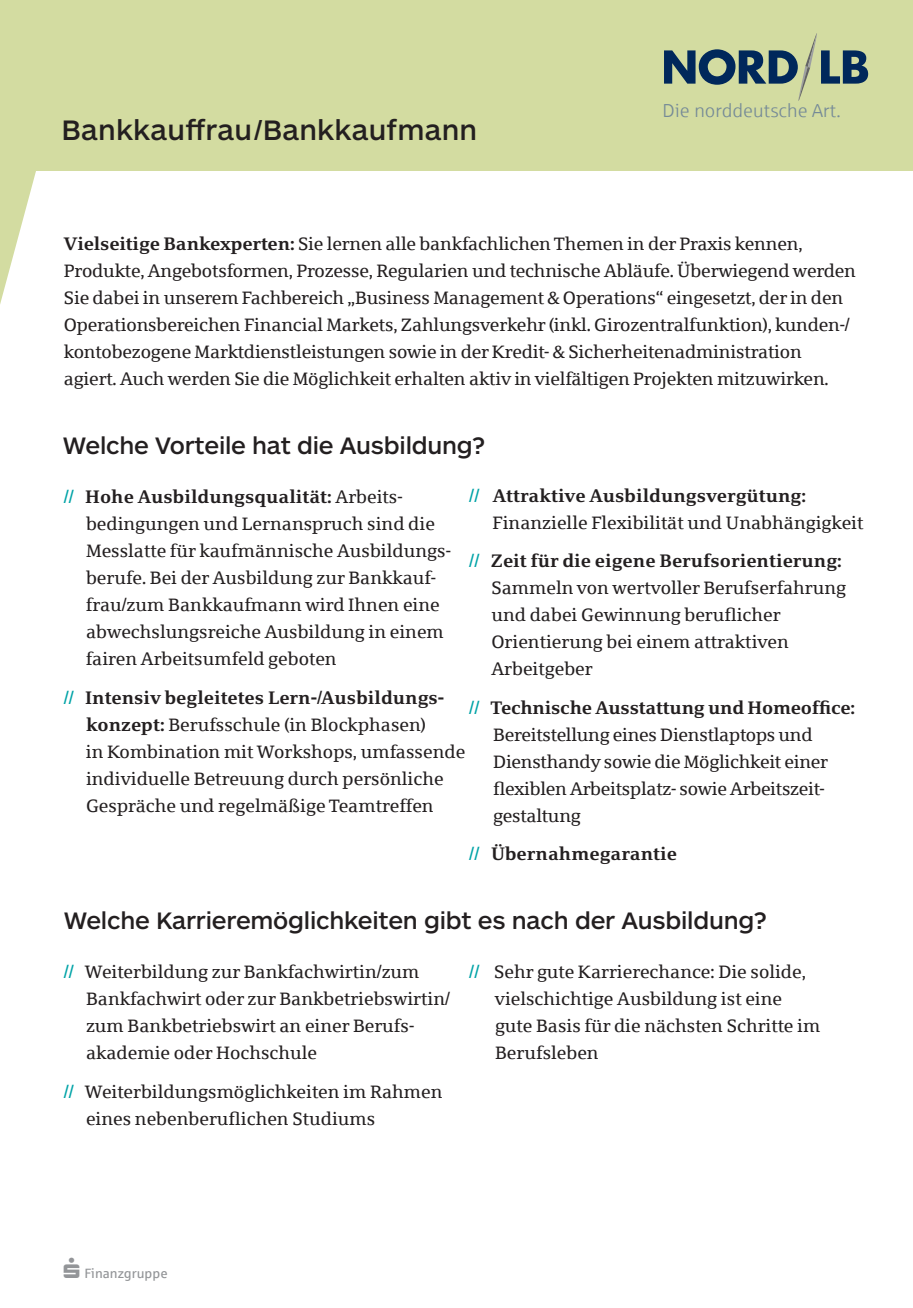
<style>
.page{position:relative;width:913px;height:1308px;background:#fff}
.page>*{position:absolute;margin:0;border:0;box-sizing:border-box;transform-origin:0 0}
.t1{font:500 29.25px "ARS Maquette Pro";letter-spacing:.005em;color:#231f20}
.t2{font:500 24.75px "ARS Maquette Pro";letter-spacing:-.01em;color:#231f20}
.t3{font:18.9px "Sparkasse Lt";letter-spacing:.005em;color:#758a97}
.t4{font:18px/27px "Sparkasse Serif";color:#231f20}
.t5{font:700 18px "Sparkasse Serif";color:#231f20}
.t6{font:13.5px "Sparkasse Rg";color:#939598}
.s1{font-weight:700}
.s2{font-weight:700;color:#00a3a7}
.s3{color:#00a3a7}
</style>
<div class="page">
<svg style="left:0;top:171px;width:36px;height:133px"></svg>
<div style="left:0;top:0;width:912px;height:171px;background:#d3dca1"></div>
<svg style="left:664px;top:33px;width:203px;height:68px"></svg>
<h1 class="t1" style="left:62px;top:110px;width:417px">Bankkauffrau/Bankkaufmann</h1>
<p class="t3" style="left:662px;top:99px;width:179px">Die norddeutsche Art.</p>
<p class="t4" style="left:64px;top:229px;width:793px"><span class="s1">Vielseitige Bankexperten:</span> Sie lernen alle bankfachlichen Themen in der Praxis kennen, Produkte, Angebotsformen, Prozesse, Regularien und technische Abläufe. Überwiegend werden Sie dabei in unserem Fachbereich „Business Management &amp; Operations“ eingesetzt, der in den Operationsbereichen Financial Markets, Zahlungsverkehr (inkl. Girozentralfunktion), kunden-/ kontobezogene Marktdienstleistungen sowie in der Kredit- &amp; Sicherheitenadministration agiert. Auch werden Sie die Möglichkeit erhalten aktiv in vielfältigen Projekten mitzuwirken.</p>
<h2 class="t2" style="left:63px;top:429px;width:424px">Welche Vorteile hat die Ausbildung?</h2>
<p class="t4" style="left:492px;top:482px;width:372px;text-indent:-23px"><span class="s2">//</span> <span class="s1">Attraktive Ausbildungsvergütung:<br></span>Finanzielle Flexibilität und Unabhängigkeit</p>
<p class="t4" style="left:491px;top:547px;width:356px;text-indent:-22px"><span class="s2">//</span> <span class="s1">Zeit für die eigene Berufsorientierung:<br></span>Sammeln von wertvoller Berufserfahrung und dabei Gewinnung beruflicher Orientierung bei einem attraktiven Arbeitgeber</p>
<p class="t4" style="left:493px;top:693px;width:363px;text-indent:-24px"><span class="s2">//</span> <span class="s1">Technische Ausstattung und Homeoffice:<br></span>Bereitstellung eines Dienstlaptops und Diensthandy sowie die Möglichkeit einer flexiblen Arbeitsplatz- sowie Arbeitszeit&shy;gestaltung</p>
<p class="t5" style="left:469px;top:842px;width:209px"><span class="s3">//</span> Übernahmegarantie</p>
<p class="t4" style="left:86px;top:483px;width:366px;text-indent:-22px"><span class="s2">//</span> <span class="s1">Hohe Ausbildungsqualität:</span> Arbeits&shy;bedingungen und Lernanspruch sind die Messlatte für kaufmännische Ausbildungs&shy;berufe. Bei der Ausbildung zur Bankkauf&shy;frau/zum Bankkaufmann wird Ihnen eine abwechslungsreiche Ausbildung in einem fairen Arbeitsumfeld geboten</p>
<p class="t4" style="left:86px;top:683px;width:380px;text-indent:-22px"><span class="s2">//</span> <span class="s1">Intensiv begleitetes Lern-/Ausbildungs&shy;konzept:</span> Berufsschule (in Blockphasen)<br>in Kombination mit Workshops, umfassende individuelle Betreuung durch persönliche Gespräche und regelmäßige Teamtreffen</p>
<h2 class="t2" style="left:64px;top:904px;width:704px">Welche Karrieremöglichkeiten gibt es nach der Ausbildung?</h2>
<p class="t4" style="left:86px;top:958px;width:365px;text-indent:-22px"><span class="s2">//</span> Weiterbildung zur Bankfachwirtin/zum Bankfachwirt oder zur Bankbetriebswirtin/ zum Bankbetriebswirt an einer Berufs&shy;akademie oder Hochschule</p>
<p class="t4" style="left:86px;top:1077px;width:358px;text-indent:-22px"><span class="s2">//</span> Weiterbildungsmöglichkeiten im Rahmen eines nebenberuflichen Studiums</p>
<p class="t4" style="left:494px;top:958px;width:327px;text-indent:-25px"><span class="s2">//</span> Sehr gute Karrierechance: Die solide, vielschichtige Ausbildung ist eine gute Basis für die nächsten Schritte im<br>Berufsleben</p>
<p class="t6" style="left:84px;top:1264px;width:85px">Finanzgruppe</p>
</div>
